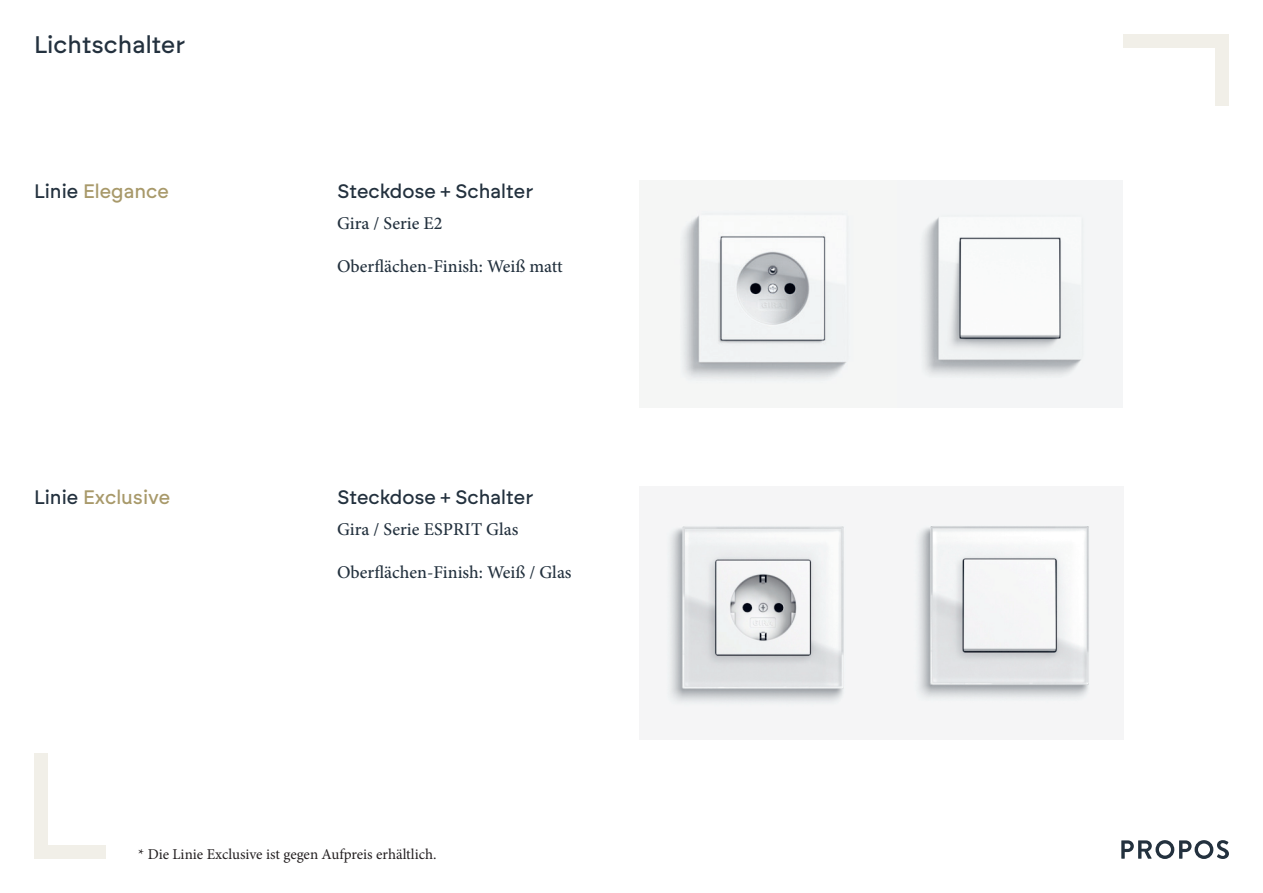
<style>
.page{position:relative;width:1263px;height:893px;background:#fff}
.page>*{position:absolute;margin:0;border:0;box-sizing:border-box;transform-origin:0 0}
.t1{font:500 24px "Brockmann";color:#23313e}
.t2{font:500 19.5px "Brockmann";color:#23313e}
.t3{font:500 19.5px "Brockmann";color:#a8996a}
.t4{font:500 18px "Minion Pro";color:#23313e}
.t5{font:15px "Minion Pro";color:#231f20}
.s1{color:#23313e}
</style>
<div class="page">
<div style="left:1215px;top:34px;width:14px;height:72px;background:#f1efe8"></div>
<div style="left:1124px;top:34px;width:105px;height:14px;background:#f1efe8"></div>
<div style="left:34px;top:845px;width:72px;height:14px;background:#f1efe8"></div>
<div style="left:34px;top:754px;width:14px;height:105px;background:#f1efe8"></div>
<svg style="left:1121px;top:840px;width:108px;height:19px"></svg>
<img style="left:679px;top:210px;width:175px;height:174px">
<img style="left:897px;top:180px;width:226px;height:228px">
<img style="left:666px;top:524px;width:424px;height:183px">
<h1 class="t1" style="left:34px;top:30px;width:153px">Lichtschalter</h1>
<p class="t3" style="left:34px;top:179px;width:136px"><span class="s1">Linie</span> Elegance</p>
<p class="t3" style="left:34px;top:485px;width:138px"><span class="s1">Linie</span> Exclusive</p>
<p class="t2" style="left:337px;top:179px;width:198px">Steckdose + Schalter</p>
<p class="t4" style="left:337px;top:211px;width:107px">Gira / Serie E2</p>
<p class="t4" style="left:337px;top:254px;width:227px">Oberflächen-Finish: Weiß matt</p>
<p class="t2" style="left:337px;top:485px;width:198px">Steckdose + Schalter</p>
<p class="t4" style="left:337px;top:517px;width:183px">Gira / Serie ESPRIT Glas</p>
<p class="t4" style="left:337px;top:560px;width:236px">Oberflächen-Finish: Weiß / Glas</p>
<p class="t5" style="left:138px;top:844px;width:300px">* Die Linie Exclusive ist gegen Aufpreis erhältlich.</p>
</div>
